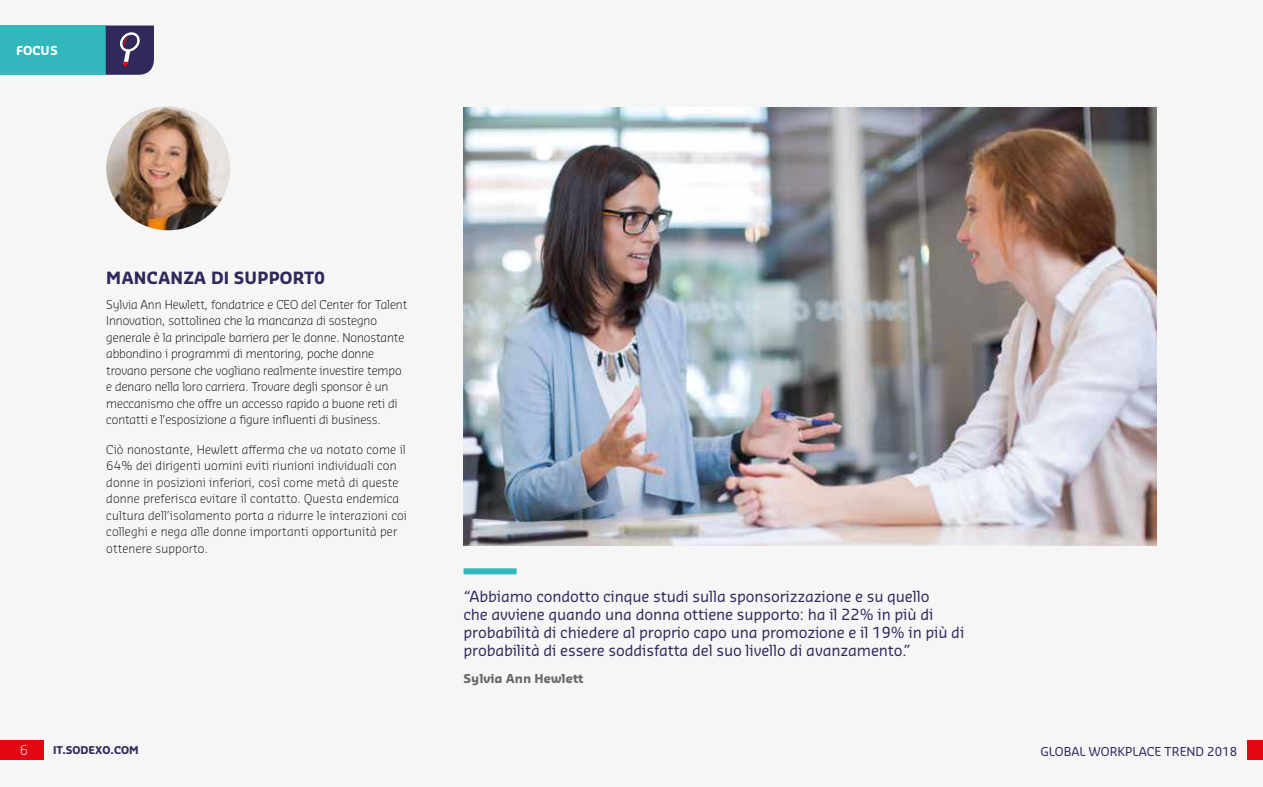
<style>
.page{position:relative;width:1263px;height:787px;background:#f6f6f6}
.page>*{position:absolute;margin:0;border:0;box-sizing:border-box;transform-origin:0 0}
.t1{font:700 16.5px "Sansa Pro";letter-spacing:.01em;color:#32285b}
.t2{font:15px/18px "Sansa Pro";letter-spacing:-.01em;color:#32285b}
.t3{font:300 13.5px "Sansa Pro";color:#fff}
.t4{font:700 12.15px "Sansa Pro";letter-spacing:.01em;color:#fff}
.t5{font:300 12px/16.5px "Sansa Pro";letter-spacing:-.01em;color:#000}
.t6{font:300 12px/16.5px "Sansa Pro";letter-spacing:.01em;color:#000}
.t7{font:12px "Sansa Pro";color:#32285b}
.t8{font:700 12px "Sansa Pro";color:#65696b}
.t9{font:700 10.5px "Sansa Pro";color:#32285b}
</style>
<div class="page">
<div style="left:0;top:26px;width:106px;height:49px;background:#31b7bc"></div>
<svg style="left:106px;top:26px;width:48px;height:49px;background:#483c6a"></svg>
<div style="left:463px;top:568px;width:54px;height:6px;background:#31b7bc"></div>
<img style="left:106px;top:106px;width:124px;height:124px;border-radius:62px">
<img style="left:463px;top:108px;width:694px;height:437px">
<div style="left:0;top:740px;width:43px;height:20px;background:#e30613"></div>
<div style="left:1247px;top:740px;width:16px;height:20px;background:#e30613"></div>
<p class="t4" style="left:16px;top:43px;width:43px">FOCUS</p>
<h1 class="t1" style="left:106px;top:267px;width:220px">MANCANZA DI SUPPORT0</h1>
<p class="t5" style="left:106px;top:296px;width:302px">Sylvia Ann Hewlett, fondatrice e CEO del Center for Talent Innovation, sottolinea che la mancanza di sostegno generale è la principale barriera per le donne. Nonostante abbondino i programmi di mentoring, poche donne trovano persone che vogliano realmente investire tempo e denaro nella loro carriera. Trovare degli sponsor è un meccanismo che offre un accesso rapido a buone reti di contatti e l’esposizione a figure influenti di business.</p>
<p class="t6" style="left:106px;top:440px;width:302px">Ciò nonostante, Hewlett afferma che va notato come il 64% dei dirigenti uomini eviti riunioni individuali con donne in posizioni inferiori, così come metà di queste donne preferisca evitare il contatto. Questa endemica cultura dell’isolamento porta a ridurre le interazioni coi colleghi e nega alle donne importanti opportunità per ottenere supporto.</p>
<p class="t2" style="left:463px;top:586px;width:502px">“Abbiamo condotto cinque studi sulla sponsorizzazione e su quello<br>che avviene quando una donna ottiene supporto: ha il 22% in più di probabilità di chiedere al proprio capo una promozione e il 19% in più di probabilità di essere soddisfatta del suo livello di avanzamento.”</p>
<p class="t8" style="left:463px;top:670px;width:121px">Sylvia Ann Hewlett</p>
<p class="t3" style="left:20px;top:741px;width:10px">6</p>
<p class="t9" style="left:53px;top:743px;width:87px">IT.SODEXO.COM</p>
<p class="t7" style="left:1040px;top:743px;width:198px">GLOBAL WORKPLACE TREND 2018</p>
</div>
